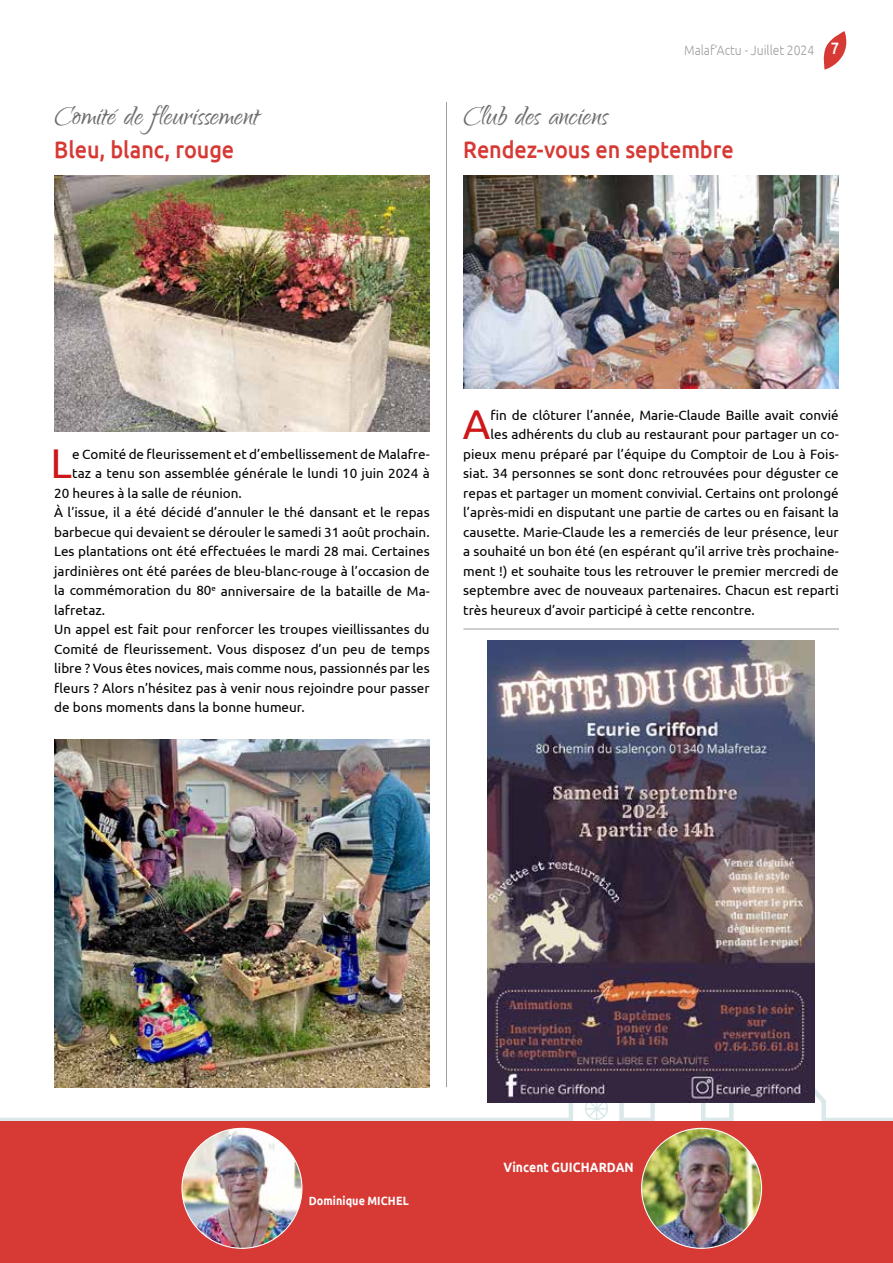
<style>
.page{position:relative;width:893px;height:1263px;background:#fff}
.page>*{position:absolute;margin:0;border:0;box-sizing:border-box;transform-origin:0 0}
.t1{font:41.7px "Ubuntu";color:#cd1719}
.t2{font:34.5px "Qwigley";color:#706f6f}
.t3{font:500 24px "Ubuntu";letter-spacing:-.005em;color:#d73934;scale:.9 1}
.t4{font:13.5px "Ubuntu";color:#000}
.t5{font:300 13.5px "Ubuntu";color:#9d9d9c;scale:.9 1}
.t6{font:700 13.5px "Ubuntu";letter-spacing:.005em;color:#fff;scale:.9 1}
.t7{font:700 12px "Ubuntu";letter-spacing:.01em;color:#fff;scale:.9 1}
.s1{font-weight:500;font-size:16.5px;color:#fff}
</style>
<div class="page">
<svg style="left:823px;top:31px;width:24px;height:39px"></svg>
<svg style="left:0;top:1042px;width:893px;height:79px"></svg>
<svg style="left:584px;top:1102px;width:25px;height:19px"></svg>
<div style="left:0;top:1121px;width:893px;height:142px;background:#d73934"></div>
<hr style="left:446px;top:102px;width:1px;height:985px;background:#9d9d9c">
<hr style="left:463px;top:629px;width:376px;height:1px;background:#9d9d9c">
<img style="left:463px;top:176px;width:376px;height:212px">
<img style="left:54px;top:176px;width:376px;height:256px">
<img style="left:54px;top:739px;width:376px;height:348px">
<img style="left:488px;top:640px;width:326px;height:462px">
<img style="left:182px;top:1128px;width:120px;height:120px;border-radius:60px">
<img style="left:642px;top:1128px;width:119px;height:120px;border-radius:60px">
<h2 class="t2" style="left:54px;top:98px;width:206px">Comité de fleurissement</h2>
<h3 class="t3" style="left:54px;top:134px;width:202px">Bleu, blanc, rouge</h3>
<p class="t5" style="left:684px;top:42px;width:174px">Malaf’Actu - Juillet 2024 <span class="s1">7</span></p>
<h2 class="t2" style="left:463px;top:98px;width:147px">Club des anciens</h2>
<h3 class="t3" style="left:463px;top:134px;width:302px">Rendez-vous en septembre</h3>
<h1 class="t1" style="left:51px;top:438px;width:23px">L</h1>
<p class="t4" style="left:72px;top:446px;width:359px">e Comité de fleurissement et d’embellissement de Malafre-</p>
<p class="t4" style="left:72px;top:465px;width:359px">taz a tenu son assemblée générale le lundi 10 juin 2024 à</p>
<p class="t4" style="left:54px;top:485px;width:189px">20 heures à la salle de réunion.</p>
<p class="t4" style="left:54px;top:504px;width:377px">À l’issue, il a été décidé d’annuler le thé dansant et le repas</p>
<p class="t4" style="left:54px;top:524px;width:377px">barbecue qui devaient se dérouler le samedi 31 août prochain.</p>
<p class="t4" style="left:54px;top:543px;width:377px">Les plantations ont été effectuées le mardi 28 mai. Certaines</p>
<p class="t4" style="left:54px;top:563px;width:377px">jardinières ont été parées de bleu-blanc-rouge à l’occasion de</p>
<p class="t4" style="left:54px;top:582px;width:377px">la commémoration du 80<sup>e</sup> anniversaire de la bataille de Ma-</p>
<p class="t4" style="left:54px;top:602px;width:52px">lafretaz.</p>
<p class="t4" style="left:54px;top:621px;width:377px">Un appel est fait pour renforcer les troupes vieillissantes du</p>
<p class="t4" style="left:54px;top:641px;width:377px">Comité de fleurissement. Vous disposez d’un peu de temps</p>
<p class="t4" style="left:54px;top:660px;width:377px">libre ? Vous êtes novices, mais comme nous, passionnés par les</p>
<p class="t4" style="left:54px;top:680px;width:377px">fleurs ? Alors n’hésitez pas à venir nous rejoindre pour passer</p>
<p class="t4" style="left:54px;top:699px;width:252px">de bons moments dans la bonne humeur.</p>
<h1 class="t1" style="left:463px;top:399px;width:29px">A</h1>
<p class="t4" style="left:490px;top:407px;width:350px">fin de clôturer l’année, Marie-Claude Baille avait convié</p>
<p class="t4" style="left:490px;top:426px;width:350px">les adhérents du club au restaurant pour partager un co-</p>
<p class="t4" style="left:463px;top:446px;width:377px">pieux menu préparé par l’équipe du Comptoir de Lou à Fois-</p>
<p class="t4" style="left:463px;top:465px;width:377px">siat. 34 personnes se sont donc retrouvées pour déguster ce</p>
<p class="t4" style="left:463px;top:485px;width:377px">repas et partager un moment convivial. Certains ont prolongé</p>
<p class="t4" style="left:463px;top:504px;width:377px">l’après-midi en disputant une partie de cartes ou en faisant la</p>
<p class="t4" style="left:463px;top:524px;width:377px">causette. Marie-Claude les a remerciés de leur présence, leur</p>
<p class="t4" style="left:463px;top:543px;width:377px">a souhaité un bon été (en espérant qu’il arrive très prochaine-</p>
<p class="t4" style="left:463px;top:563px;width:377px">ment !) et souhaite tous les retrouver le premier mercredi de</p>
<p class="t4" style="left:463px;top:582px;width:377px">septembre avec de nouveaux partenaires. Chacun est reparti</p>
<p class="t4" style="left:463px;top:602px;width:293px">très heureux d’avoir participé à cette rencontre.</p>
<p class="t7" style="left:309px;top:1193px;width:113px">Dominique MICHEL</p>
<p class="t6" style="left:503px;top:1159px;width:146px">Vincent GUICHARDAN</p>
</div>
